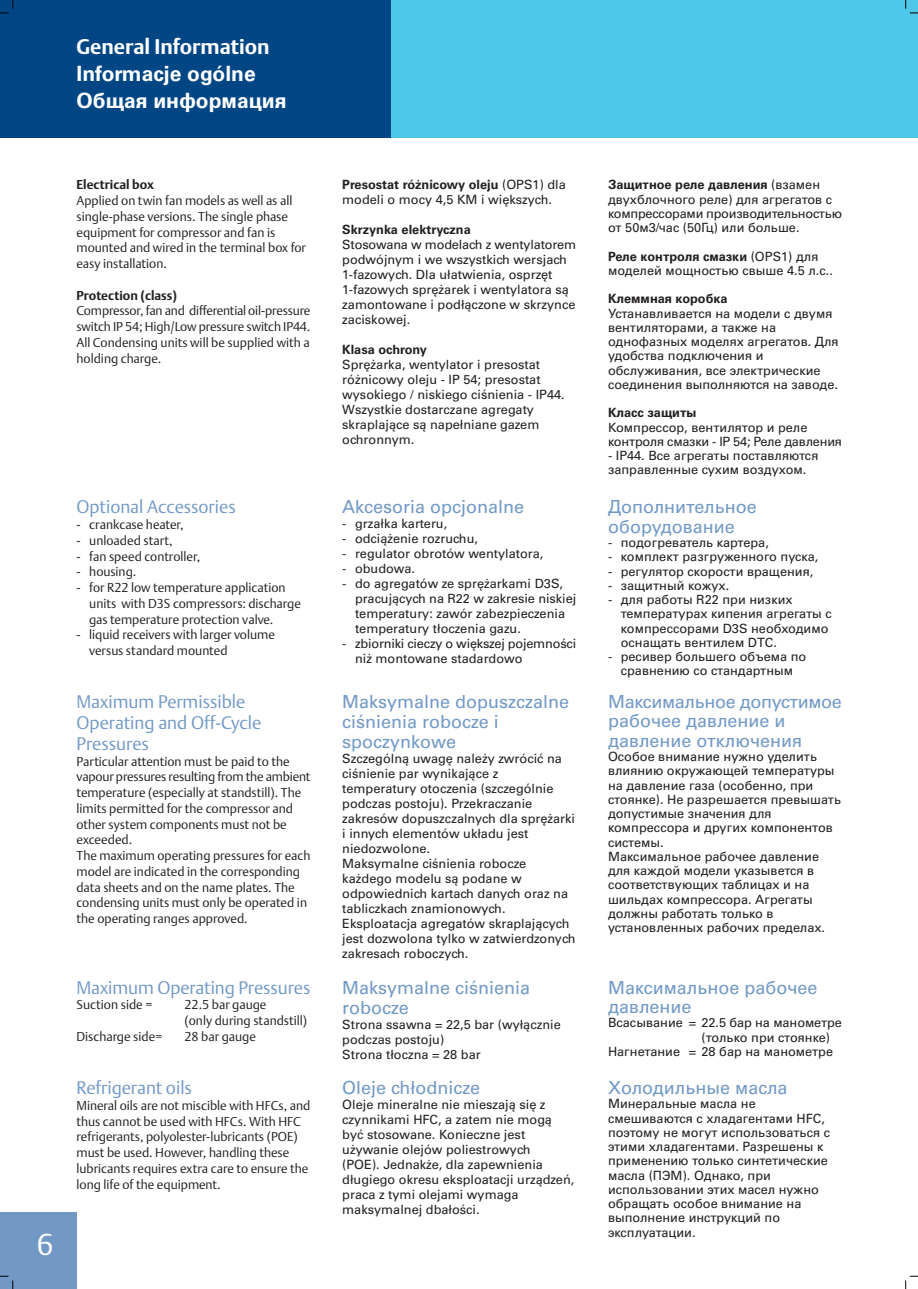
<style>
.page{position:relative;width:918px;height:1289px;background:#fff}
.page>*{position:absolute;margin:0;border:0;box-sizing:border-box;transform-origin:0 0}
.t1{font:30px "DTL Argo T Light";color:#fff}
.t2{font:700 21px "DTL Argo T";color:#fff}
.t3{font:700 21px "Univers CE";color:#fff}
.t4{font:700 21px "Univers Cyr";color:#fff}
.t5{font:18px/19.5px "Univers Cyr";color:#7299c6}
.t6{font:500 18px/20.2px "Univers CE";color:#7299c6}
.t7{font:18px/21px "DTL Argo T Light";letter-spacing:-.005em;color:#7299c6}
.t8{font:500 12.75px/15px "Univers CE";color:#231f20}
.t9{font:12.75px/14.2px "Univers Cyr";color:#231f20}
.t10{font:12.75px/15.8px "DTL Argo T Light";color:#231f20}
.t11{font:12.75px/14.2px "Univers Cyr";letter-spacing:-.02em;color:#231f20}
.t12{font:700 12.75px "Univers CE";color:#231f20}
.t13{font:700 12.75px "DTL Argo T";color:#231f20}
.t14{font:700 12.75px "Univers Cyr";color:#231f20}
.s1{font-weight:700}
</style>
<div class="page">
<div style="left:0;top:0;width:918px;height:137px;background:#4fc7e8"></div>
<div style="left:0;top:0;width:391px;height:137px;background:#004685"></div>
<div style="left:0;top:1212px;width:77px;height:76px;background:#7299c6"></div>
<svg style="left:0;top:0;width:13px;height:14px"></svg>
<svg style="left:0;top:1275px;width:13px;height:13px"></svg>
<svg style="left:905px;top:1275px;width:13px;height:13px"></svg>
<svg style="left:905px;top:0;width:13px;height:14px"></svg>
<h2 class="t2" style="left:77px;top:37px;width:195px">General Information</h2>
<h2 class="t3" style="left:77px;top:66px;width:181px">Informacje ogólne</h2>
<h2 class="t4" style="left:77px;top:93px;width:211px">Общая информация</h2>
<p class="t13" style="left:77px;top:179px;width:79px">Electrical box</p>
<p class="t10" style="left:77px;top:194px;width:231px">Applied on twin fan models as well as all single-phase versions. The single phase equipment for compressor and fan is mounted and wired in the terminal box for easy installation.</p>
<p class="t13" style="left:77px;top:289px;width:102px">Protection (class)</p>
<p class="t10" style="left:77px;top:304px;width:236px;text-align:justify">Compressor, fan and differential oil-pressure switch IP 54; High/Low pressure switch IP44.<br>All Condensing units will be supplied with a holding charge.</p>
<h1 class="t1" style="left:37px;top:1231px;width:18px">6</h1>
<h3 class="t7" style="left:77px;top:498px;width:161px">Optional Accessories</h3>
<p class="t10" style="left:77px;top:518px;width:109px">- crankcase heater,</p>
<p class="t10" style="left:77px;top:533px;width:98px">- unloaded start,</p>
<p class="t10" style="left:77px;top:549px;width:125px">- fan speed controller,</p>
<p class="t10" style="left:77px;top:565px;width:61px">- housing.</p>
<p class="t10" style="left:89px;top:581px;width:213px;text-indent:-13px">- for R22 low temperature application units with D3S compressors: discharge gas temperature protection valve.</p>
<p class="t10" style="left:89px;top:628px;width:187px;text-indent:-13px">- liquid receivers with larger volume versus standard mounted</p>
<h3 class="t7" style="left:77px;top:692px;width:186px">Maximum Permissible<br>Operating and Off-Cycle<br>Pressures</h3>
<p class="t10" style="left:77px;top:754px;width:235px">Particular attention must be paid to the vapour pressures resulting from the ambient temperature (especially at standstill). The limits permitted for the compressor and other system components must not be exceeded.<br>The maximum operating pressures for each model are indicated in the corresponding data sheets and on the name plates. The condensing units must only be operated in the operating ranges approved.</p>
<h3 class="t7" style="left:77px;top:978px;width:235px">Maximum Operating Pressures</h3>
<p class="t10" style="left:77px;top:998px;width:77px">Suction side =</p>
<p class="t10" style="left:185px;top:998px;width:124px">22.5 bar gauge<br>(only during standstill)</p>
<p class="t10" style="left:77px;top:1029px;width:87px">Discharge side=</p>
<p class="t10" style="left:185px;top:1029px;width:73px">28 bar gauge</p>
<h3 class="t7" style="left:77px;top:1078px;width:117px">Refrigerant oils</h3>
<p class="t10" style="left:77px;top:1098px;width:235px">Mineral oils are not miscible with HFCs, and thus cannot be used with HFCs. With HFC refrigerants, polyolester-lubricants (POE) must be used. However, handling these lubricants requires extra care to ensure the long life of the equipment.</p>
<p class="t8" style="left:342px;top:178px;width:225px"><span class="s1">Presostat różnicowy oleju</span> (OPS1) dla modeli o mocy 4,5 KM i większych.</p>
<p class="t12" style="left:342px;top:225px;width:130px">Skrzynka elektryczna</p>
<p class="t8" style="left:342px;top:238px;width:236px">Stosowana w modelach z wentylatorem podwójnym i we wszystkich wersjach 1-fazowych. Dla ułatwienia, osprzęt 1-fazowych sprężarek i wentylatora są zamontowane i podłączone w skrzynce zaciskowej.</p>
<p class="t12" style="left:342px;top:345px;width:86px">Klasa ochrony</p>
<p class="t8" style="left:342px;top:358px;width:224px">Sprężarka, wentylator i presostat różnicowy oleju - IP 54; presostat wysokiego / niskiego ciśnienia - IP44.<br>Wszystkie dostarczane agregaty skraplające są napełniane gazem ochronnym.</p>
<h3 class="t6" style="left:342px;top:498px;width:184px">Akcesoria opcjonalne</h3>
<p class="t8" style="left:342px;top:517px;width:107px">- grzałka karteru,</p>
<p class="t8" style="left:342px;top:532px;width:137px">- odciążenie rozruchu,</p>
<p class="t8" style="left:342px;top:547px;width:203px">- regulator obrotów wentylatora,</p>
<p class="t8" style="left:342px;top:562px;width:74px">- obudowa.</p>
<p class="t8" style="left:355px;top:577px;width:223px;text-indent:-13px">- do agregatów ze sprężarkami D3S, pracujących na R22 w zakresie niskiej temperatury: zawór zabezpieczenia temperatury tłoczenia gazu.</p>
<p class="t8" style="left:355px;top:637px;width:223px;text-indent:-13px">- zbiorniki cieczy o większej pojemności niż montowane stadardowo</p>
<h3 class="t6" style="left:342px;top:692px;width:229px">Maksymalne dopuszczalne ciśnienia robocze i spoczynkowe</h3>
<p class="t8" style="left:342px;top:752px;width:235px">Szczególną uwagę należy zwrócić na ciśnienie par wynikające z temperatury otoczenia (szczególnie podczas postoju). Przekraczanie zakresów dopuszczalnych dla sprężarki i innych elementów układu jest niedozwolone.<br>Maksymalne ciśnienia robocze każdego modelu są podane w odpowiednich kartach danych oraz na tabliczkach znamionowych.<br>Eksploatacja agregatów skraplających jest dozwolona tylko w zatwierdzonych zakresach roboczych.</p>
<h3 class="t6" style="left:342px;top:978px;width:190px">Maksymalne ciśnienia robocze</h3>
<p class="t8" style="left:342px;top:1018px;width:220px">Strona ssawna = 22,5 bar (wyłącznie podczas postoju)<br>Strona tłoczna = 28 bar</p>
<h3 class="t6" style="left:342px;top:1079px;width:139px">Oleje chłodnicze</h3>
<p class="t8" style="left:342px;top:1098px;width:234px">Oleje mineralne nie mieszają się z czynnikami HFC, a zatem nie mogą być stosowane. Konieczne jest używanie olejów poliestrowych<br>(POE). Jednakże, dla zapewnienia długiego okresu eksploatacji urządzeń, praca z tymi olejami wymaga maksymalnej dbałości.</p>
<p class="t11" style="left:608px;top:179px;width:235px"><span class="s1">Защитное реле давления</span> (взамен двухблочного реле) для агрегатов с компрессорами производительностью от 50м3/час (50Гц) или больше.</p>
<p class="t9" style="left:608px;top:250px;width:226px"><span class="s1">Реле контроля смазки</span> (OPS1) для моделей мощностью свыше 4.5 л.с..</p>
<p class="t14" style="left:608px;top:294px;width:121px">Клеммная коробка</p>
<p class="t9" style="left:608px;top:307px;width:232px">Устанавливается на модели с двумя вентиляторами, а также на однофазных моделях агрегатов. Для удобства подключения и обслуживания, все электрические соединения выполняются на заводе.</p>
<p class="t14" style="left:608px;top:408px;width:90px">Класс защиты</p>
<p class="t11" style="left:608px;top:421px;width:236px">Компрессор, вентилятор и реле контроля смазки - IP 54; Реле давления</p>
<p class="t9" style="left:608px;top:449px;width:212px">- IP44. Все агрегаты поставляются заправленные сухим воздухом.</p>
<h3 class="t5" style="left:608px;top:499px;width:150px">Дополнительное оборудование</h3>
<p class="t9" style="left:608px;top:536px;width:162px">- подогреватель картера,</p>
<p class="t9" style="left:608px;top:551px;width:212px">- комплект разгруженного пуска,</p>
<p class="t9" style="left:608px;top:565px;width:207px">- регулятор скорости вращения,</p>
<p class="t9" style="left:608px;top:579px;width:123px">- защитный кожух.</p>
<p class="t9" style="left:621px;top:593px;width:213px;text-indent:-13px">- для работы R22 при низких температурах кипения агрегаты с компрессорами D3S необходимо оснащать вентилем DTC.</p>
<p class="t9" style="left:608px;top:650px;width:200px;text-align:center">- pесивер большего объема по сравнению со стандартным</p>
<h3 class="t5" style="left:608px;top:693px;width:235px">Максимальное допустимое рабочее давление и давление отключения</h3>
<p class="t9" style="left:608px;top:750px;width:235px">Особое внимание нужно уделить влиянию окружающей температуры на давление газа (особенно, при стоянке). Не разрешается превышать допустимые значения для компрессора и других компонентов системы.<br>Максимальное рабочее давление для каждой модели указывется в соответствующих таблицах и на шильдах компрессора. Агрегаты должны работать только в установленных рабочих пределах.</p>
<h3 class="t5" style="left:608px;top:979px;width:211px">Максимальное рабочее давление</h3>
<p class="t9" style="left:608px;top:1016px;width:235px">Всасывание = 22.5 бар на манометре</p>
<p class="t9" style="left:702px;top:1031px;width:130px">(только при стоянке)</p>
<p class="t9" style="left:608px;top:1045px;width:227px">Нагнетание = 28 бар на манометре</p>
<h3 class="t5" style="left:608px;top:1079px;width:181px">Холодильные масла</h3>
<p class="t9" style="left:608px;top:1097px;width:224px">Минеральные масла не смешиваются с хладагентами HFC, поэтому не могут использоваться с этими хладагентами. Разрешены к применению только синтетические масла (ПЭМ). Однако, при использовании этих масел нужно обращать особое внимание на выполнение инструкций по эксплуатации.</p>
</div>
